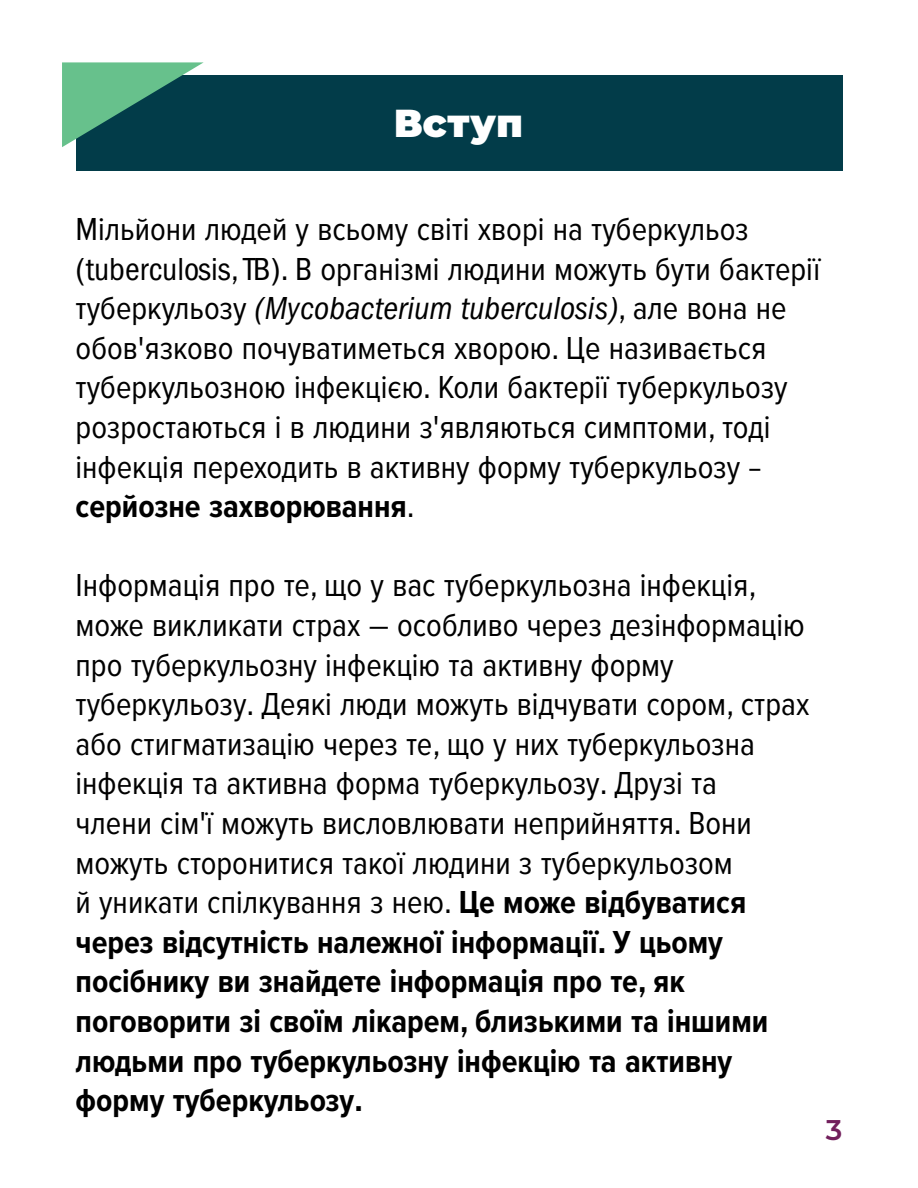
<style>
.page{position:relative;width:918px;height:1188px;background:#fff}
.page>*{position:absolute;margin:0;border:0;box-sizing:border-box;transform-origin:0 0}
.t1{font:900 39px "Montserrat";letter-spacing:.005em;color:#fff}
.Body{font:33px/39.6px "Proxima Nova Cond";color:#000}
.Folio_Page_Number{font:600 28.5px "Montserrat";color:#721f5c}
.s1{font-family:"Franklin Gothic LT Pro";font-stretch:condensed}
.s2{font-family:"Franklin Gothic LT Pro";font-style:italic;font-stretch:condensed}
.s3{font-weight:700}
.s4{font-family:"Franklin Gothic LT Pro Cn Dm"}
</style>
<div class="page">
<div style="left:76px;top:75px;width:766px;height:96px;background:#023c49"></div>
<svg style="left:62px;top:62px;width:142px;height:85px"></svg>
<p class="t1" style="left:394px;top:93px;width:131px">Вступ</p>
<p class="Body" style="left:76px;top:208px;width:746px">Мільйони людей у всьому світі хворі на туберкульоз <span class="s1">(tuberculosis, TB).</span> В організмі людини можуть бути бактерії туберкульозу <span class="s2">(Mycobacterium tuberculosis)</span><span class="s1">,</span> але вона не обов<span class="s1">'</span>язково почуватиметься хворою<span class="s1">.</span> Це називається туберкульозною інфекцією<span class="s1">.</span> Коли бактерії туберкульозу розростаються і в людини з<span class="s1">'</span>являються симптоми<span class="s1">,</span> тоді інфекція переходить в активну форму туберкульозу <span class="s1">– </span><span class="s3">серйозне захворювання</span><span class="s1">.</span></p>
<p class="Body" style="left:76px;top:564px;width:735px">Інформація про те<span class="s1">,</span> що у вас туберкульозна інфекція<span class="s1">, </span>може викликати страх <span class="s1">—</span> особливо через дезінформацію про туберкульозну інфекцію та активну форму туберкульозу<span class="s1">.</span> Деякі люди можуть відчувати сором<span class="s1">,</span> страх або стигматизацію через те<span class="s1">,</span> що у них туберкульозна інфекція та активна форма туберкульозу<span class="s1">.</span> Друзі та<br>члени сім<span class="s1">'</span>ї можуть висловлювати неприйняття<span class="s1">.</span> Вони можуть сторонитися такої людини з туберкульозом<br>й уникати спілкування з нею<span class="s1">.</span> <span class="s3">Це може відбуватися через відсутність належної інформації</span><span class="s4">.</span> <span class="s3">У цьому посібнику ви знайдете інформація про те</span><span class="s4">,</span> <span class="s3">як поговорити зі своїм лікарем</span><span class="s4">,</span> <span class="s3">близькими та іншими людьми про туберкульозну інфекцію та активну форму туберкульозу</span><span class="s4">.</span></p>
<p class="Folio_Page_Number" style="left:826px;top:1110px;width:18px">3</p>
</div>
